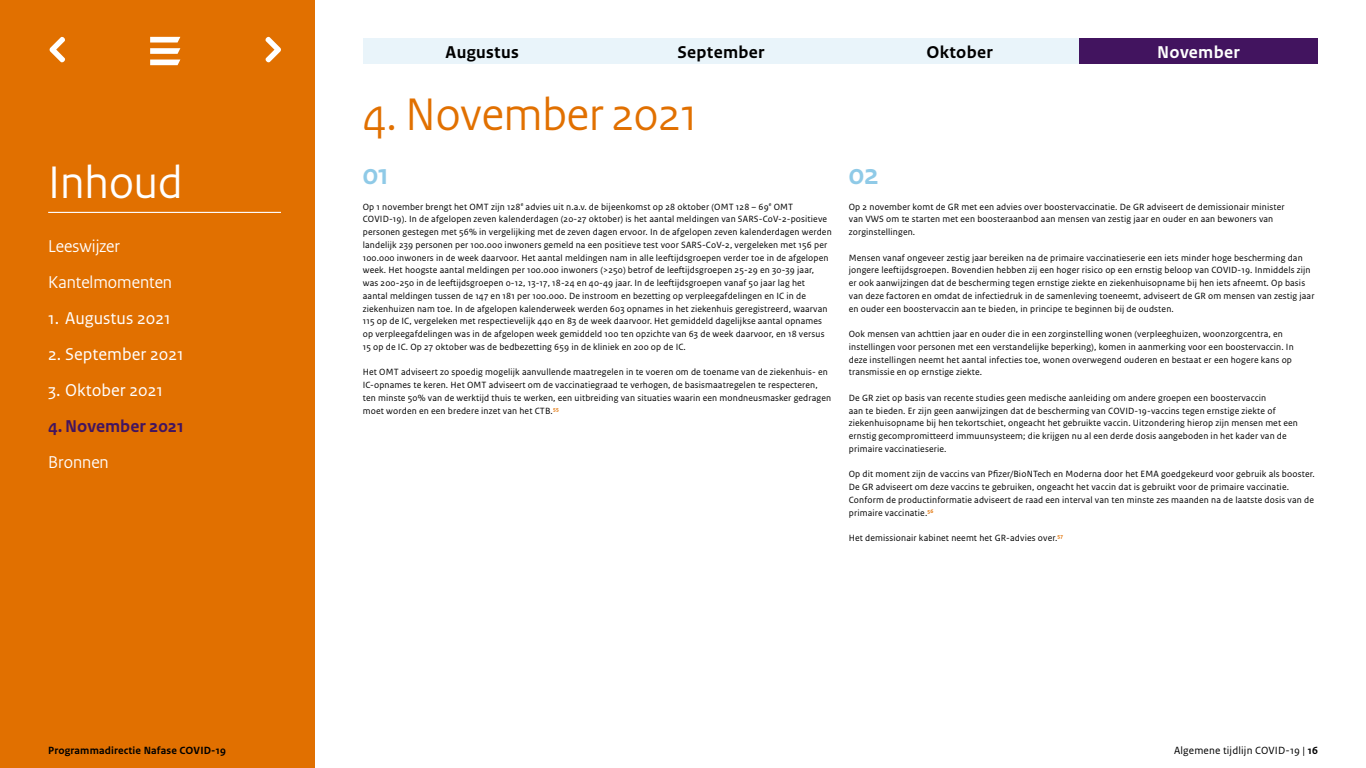
<style>
.page{position:relative;width:1366px;height:768px;background:#fff}
.page>*{position:absolute;margin:0;border:0;box-sizing:border-box;transform-origin:0 0}
.Kop_1_-genummerd{font:48px "Rijksoverheid Sans Heading";color:#e17000}
.Kop_1{font:48px "Rijksoverheid Sans Heading";color:#fff}
.Dag{font:700 30px "Rijksoverheid Sans Heading";color:#8fcae7}
.Kop_2_genummerd-1a{font:18px "Rijksoverheid Sans Text";color:#fff}
.Kop_2{font:18px "Rijksoverheid Sans Heading";color:#fff}
.Maand_Zwart{font:700 18px "Rijksoverheid Sans Text";letter-spacing:.015em;color:#000}
.Kop_2_genummerd-1{font:700 18px "Rijksoverheid Sans Text";color:#42145f}
.Maand_Wit{font:700 18px "Rijksoverheid Sans Text";letter-spacing:.015em;color:#fff}
.t1{font:700 11px "Rijksoverheid Sans Text";letter-spacing:.015em;color:#000}
.t2{font:11px "Rijksoverheid Sans Text";letter-spacing:.015em;color:#000}
.Plat{font:9.5px/12.8px "Rijksoverheid Sans Text";letter-spacing:.015em;color:#000}
.s1{font-weight:700}
</style>
<div class="page">
<div style="left:0;top:0;width:315px;height:768px;background:#e17000"></div>
<hr style="left:48px;top:212px;width:233px;height:1px;background:#fff">
<svg style="left:150px;top:37px;width:30px;height:17px"></svg>
<svg style="left:150px;top:60px;width:30px;height:5px"></svg>
<svg style="left:49px;top:36px;width:16px;height:27px"></svg>
<svg style="left:265px;top:36px;width:16px;height:27px"></svg>
<div style="left:363px;top:38px;width:239px;height:26px;background:#e9f4fa"></div>
<div style="left:602px;top:38px;width:238px;height:26px;background:#e9f4fa"></div>
<div style="left:840px;top:38px;width:239px;height:26px;background:#e9f4fa"></div>
<div style="left:1079px;top:38px;width:239px;height:26px;background:#42145f"></div>
<h1 class="Kop_1" style="left:48px;top:154px;width:136px">Inhoud</h1>
<h2 class="Kop_2" style="left:48px;top:236px;width:73px">Leeswijzer</h2>
<h2 class="Kop_2" style="left:48px;top:272px;width:125px">Kantelmomenten</h2>
<h2 class="Kop_2_genummerd-1a" style="left:48px;top:308px;width:124px">1. Augustus 2021</h2>
<h2 class="Kop_2_genummerd-1a" style="left:48px;top:344px;width:137px">2. September 2021</h2>
<h2 class="Kop_2_genummerd-1a" style="left:48px;top:380px;width:116px">3. Oktober 2021</h2>
<h2 class="Kop_2_genummerd-1" style="left:48px;top:416px;width:137px">4. November 2021</h2>
<h2 class="Kop_2" style="left:48px;top:452px;width:62px">Bronnen</h2>
<p class="Maand_Zwart" style="left:446px;top:42px;width:75px">Augustus</p>
<p class="Maand_Zwart" style="left:678px;top:42px;width:88px">September</p>
<p class="Maand_Zwart" style="left:927px;top:42px;width:68px">Oktober</p>
<p class="Maand_Wit" style="left:1157px;top:42px;width:84px">November</p>
<h1 class="Kop_1_-genummerd" style="left:363px;top:86px;width:336px">4. November 2021</h1>
<h2 class="Dag" style="left:363px;top:157px;width:28px">01</h2>
<p class="Plat" style="left:363px;top:200px;width:470px">Op 1 november brengt het OMT zijn 128<sup>e</sup> advies uit n.a.v. de bijeenkomst op 28 oktober (OMT 128 – 69<sup>e</sup> OMT COVID-19). In de afgelopen zeven kalenderdagen (20-27 oktober) is het aantal meldingen van SARS-CoV-2-positieve personen gestegen met 56% in vergelijking met de zeven dagen ervoor. In de afgelopen zeven kalenderdagen werden landelijk 239 personen per 100.000 inwoners gemeld na een positieve test voor SARS-CoV-2, vergeleken met 156 per 100.000 inwoners in de week daarvoor. Het aantal meldingen nam in alle leeftijdsgroepen verder toe in de afgelopen week. Het hoogste aantal meldingen per 100.000 inwoners (&gt;250) betrof de leeftijdsgroepen 25-29 en 30-39 jaar, was 200-250 in de leeftijdsgroepen 0-12, 13-17, 18-24 en 40-49 jaar. In de leeftijdsgroepen vanaf 50 jaar lag het aantal meldingen tussen de 147 en 181 per 100.000. De instroom en bezetting op verpleegafdelingen en IC in de ziekenhuizen nam toe. In de afgelopen kalenderweek werden 603 opnames in het ziekenhuis geregistreerd, waarvan 115 op de IC, vergeleken met respectievelijk 440 en 83 de week daarvoor. Het gemiddeld dagelijkse aantal opnames op verpleegafdelingen was in de afgelopen week gemiddeld 100 ten opzichte van 63 de week daarvoor, en 18 versus 15 op de IC. Op 27 oktober was de bedbezetting 659 in de kliniek en 200 op de IC.</p>
<p class="Plat" style="left:363px;top:366px;width:470px">Het OMT adviseert zo spoedig mogelijk aanvullende maatregelen in te voeren om de toename van de ziekenhuis- en IC-opnames te keren. Het OMT adviseert om de vaccinatiegraad te verhogen, de basismaatregelen te respecteren, ten minste 50% van de werktijd thuis te werken, een uitbreiding van situaties waarin een mondneusmasker gedragen moet worden en een bredere inzet van het CTB.<sup>55</sup></p>
<h2 class="Dag" style="left:849px;top:157px;width:32px">02</h2>
<p class="Plat" style="left:849px;top:200px;width:437px">Op 2 november komt de GR met een advies over boostervaccinatie. De GR adviseert de demissionair minister van VWS om te starten met een boosteraanbod aan mensen van zestig jaar en ouder en aan bewoners van zorginstellingen.</p>
<p class="Plat" style="left:849px;top:251px;width:467px">Mensen vanaf ongeveer zestig jaar bereiken na de primaire vaccinatieserie een iets minder hoge bescherming dan jongere leeftijdsgroepen. Bovendien hebben zij een hoger risico op een ernstig beloop van COVID-19. Inmiddels zijn er ook aanwijzingen dat de bescherming tegen ernstige ziekte en ziekenhuisopname bij hen iets afneemt. Op basis van deze factoren en omdat de infectiedruk in de samenleving toeneemt, adviseert de GR om mensen van zestig jaar en ouder een boostervaccin aan te bieden, in principe te beginnen bij de oudsten.</p>
<p class="Plat" style="left:849px;top:328px;width:446px">Ook mensen van achttien jaar en ouder die in een zorginstelling wonen (verpleeghuizen, woonzorgcentra, en instellingen voor personen met een verstandelijke beperking), komen in aanmerking voor een boostervaccin. In deze instellingen neemt het aantal infecties toe, wonen overwegend ouderen en bestaat er een hogere kans op transmissie en op ernstige ziekte.</p>
<p class="Plat" style="left:849px;top:392px;width:451px">De GR ziet op basis van recente studies geen medische aanleiding om andere groepen een boostervaccin<br>aan te bieden. Er zijn geen aanwijzingen dat de bescherming van COVID-19-vaccins tegen ernstige ziekte of ziekenhuisopname bij hen tekortschiet, ongeacht het gebruikte vaccin. Uitzondering hierop zijn mensen met een ernstig gecompromitteerd immuunsysteem; die krijgen nu al een derde dosis aangeboden in het kader van de primaire vaccinatieserie.</p>
<p class="Plat" style="left:849px;top:468px;width:467px">Op dit moment zijn de vaccins van Pfizer/BioNTech en Moderna door het EMA goedgekeurd voor gebruik als booster.<br>De GR adviseert om deze vaccins te gebruiken, ongeacht het vaccin dat is gebruikt voor de primaire vaccinatie.<br>Conform de productinformatie adviseert de raad een interval van ten minste zes maanden na de laatste dosis van de primaire vaccinatie.<sup>56</sup></p>
<p class="Plat" style="left:849px;top:532px;width:216px">Het demissionair kabinet neemt het GR-advies over.<sup>57</sup></p>
<p class="t1" style="left:48px;top:744px;width:179px">Programmadirectie Nafase COVID-19</p>
<p class="t2" style="left:1174px;top:744px;width:145px">Algemene tijdlijn COVID-19 | <span class="s1">16</span></p>
</div>
